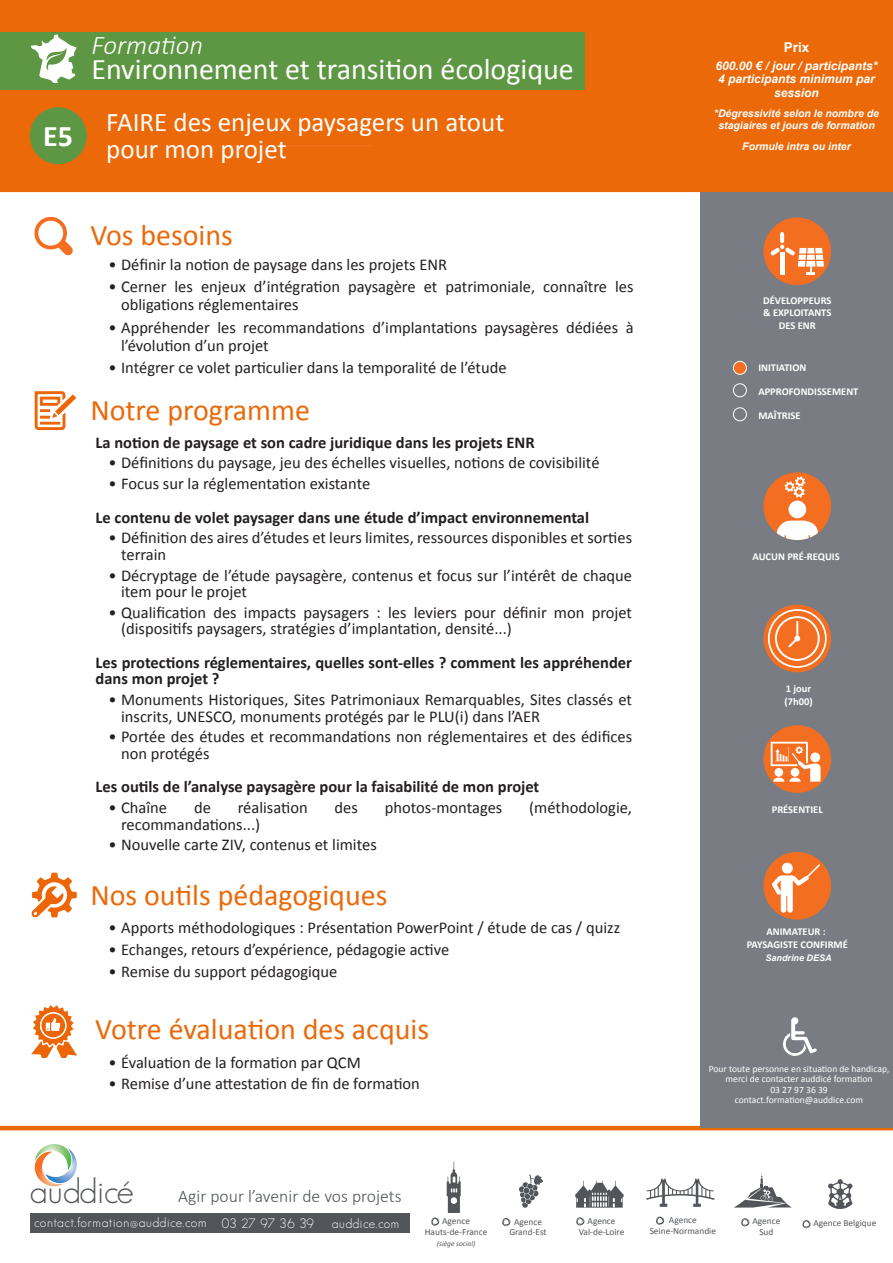
<style>
.page{position:relative;width:893px;height:1263px;background:#fff}
.page>*{position:absolute;margin:0;border:0;box-sizing:border-box;transform-origin:0 0}
.t1{font:300 34.95px "Geosans";color:#525559}
.t2{font:30px "Calibri";color:#eb6909}
.t3{font:30px "Calibri";color:#fff}
.t4{font:700 30px "Calibri";color:#fff}
.t5{font:27px/27px "Calibri";color:#fff}
.t6{font:italic 300 27px "Calibri";color:#fff}
.t7{font:300 17.7px "Calibri";color:#525559}
.t8{font:16.5px/16.5px "Calibri";color:#231f20}
.Décalage{font:700 16.5px/16.5px "Calibri";color:#231f20}
.t9{font:700 13.5px "Arial";color:#fff}
.t10{font:300 13.2px "Geosans";letter-spacing:.05em;color:#fff}
.t11{font:italic 700 12px/13.5px "Arial";color:#fff;text-align:center}
.t12{font:700 10.5px/12.6px "Calibri";color:#fff;text-align:center}
.t13{font:italic 700 10.5px/12px "Arial";color:#fff;text-align:center}
.t14{font:9.6px/10.5px "Calibri";color:#fff;text-align:center}
.t15{font:9.3px/10.6px "Calibri";color:#525559;text-align:center}
.t16{font:italic 700 9px "Arial";color:#fff}
.t17{font:italic 7.35px "Calibri";color:#525559}
</style>
<div class="page">
<div style="left:0;top:0;width:893px;height:192px;background:#eb6909"></div>
<hr style="left:0;top:1126px;width:893px;height:4px;background:#eb6909">
<svg style="left:34px;top:1144px;width:43px;height:43px"></svg>
<div style="left:30px;top:1213px;width:380px;height:19px;background:#525559"></div>
<svg style="left:431px;top:1217px;width:9px;height:9px"></svg>
<svg style="left:447px;top:1161px;width:14px;height:52px"></svg>
<svg style="left:646px;top:1179px;width:69px;height:28px"></svg>
<svg style="left:656px;top:1216px;width:9px;height:9px"></svg>
<svg style="left:502px;top:1218px;width:9px;height:9px"></svg>
<svg style="left:519px;top:1174px;width:24px;height:34px"></svg>
<svg style="left:576px;top:1217px;width:9px;height:9px"></svg>
<svg style="left:575px;top:1180px;width:49px;height:27px"></svg>
<svg style="left:741px;top:1218px;width:9px;height:9px"></svg>
<svg style="left:735px;top:1173px;width:56px;height:34px"></svg>
<svg style="left:802px;top:1220px;width:9px;height:9px"></svg>
<svg style="left:828px;top:1179px;width:25px;height:30px"></svg>
<div style="left:700px;top:192px;width:193px;height:935px;background:#797c82"></div>
<hr style="left:232px;top:146px;width:140px;height:1px;background:#f37024">
<div style="left:763px;top:472px;width:68px;height:68px;background:#f36e21;border-radius:50%"></div>
<svg style="left:777px;top:520px;width:41px;height:20px"></svg>
<div style="left:788px;top:501px;width:18px;height:17px;background:#fff;border-radius:50%"></div>
<svg style="left:784px;top:476px;width:21px;height:22px"></svg>
<div style="left:763px;top:725px;width:68px;height:68px;background:#f36e21;border-radius:50%"></div>
<svg style="left:771px;top:742px;width:49px;height:40px"></svg>
<div style="left:763px;top:852px;width:68px;height:68px;background:#f36e21;border-radius:50%"></div>
<svg style="left:772px;top:864px;width:48px;height:49px"></svg>
<svg style="left:763px;top:605px;width:68px;height:67px"></svg>
<svg style="left:775px;top:616px;width:45px;height:45px;background:#f5894b"></svg>
<div style="left:768px;top:609px;width:59px;height:59px;border:2px solid #fff;border-radius:50%"></div>
<div style="left:763px;top:217px;width:68px;height:68px;background:#f36e21;border-radius:50%"></div>
<svg style="left:770px;top:232px;width:54px;height:43px"></svg>
<div style="left:733px;top:361px;width:13px;height:13px;background:#f36e21;border-radius:50%"></div>
<div style="left:733px;top:361px;width:14px;height:14px;border:1px solid #fff;border-radius:50%"></div>
<div style="left:733px;top:383px;width:14px;height:14px;border:1px solid #fff;border-radius:50%"></div>
<div style="left:733px;top:407px;width:14px;height:14px;border:1px solid #fff;border-radius:50%"></div>
<svg style="left:783px;top:1017px;width:34px;height:39px"></svg>
<svg style="left:35px;top:391px;width:41px;height:40px"></svg>
<svg style="left:34px;top:216px;width:39px;height:39px"></svg>
<svg style="left:31px;top:873px;width:46px;height:44px"></svg>
<svg style="left:31px;top:1005px;width:46px;height:53px"></svg>
<div style="left:0;top:32px;width:584px;height:58px;background:#5e9743"></div>
<svg style="left:31px;top:35px;width:46px;height:48px"></svg>
<div style="left:30px;top:107px;width:57px;height:57px;background:#5e9743;border-radius:50%"></div>
<p class="t4" style="left:43px;top:117px;width:31px">E5</p>
<p class="t6" style="left:91px;top:28px;width:113px">Formation</p>
<p class="t3" style="left:91px;top:50px;width:484px">Environnement et transition écologique</p>
<p class="t5" style="left:106px;top:108px;width:400px">FAIRE des enjeux paysagers un atout pour mon projet</p>
<p class="t2" style="left:90px;top:216px;width:144px">Vos besoins</p>
<p class="t8" style="left:108px;top:256px;width:340px">• Définir la notion de paysage dans les projets ENR</p>
<p class="t8" style="left:121px;top:278px;width:514px;line-height:18px;text-indent:-13px">• Cerner les enjeux d’intégration paysagère et patrimoniale, connaître les obligations réglementaires</p>
<p class="t8" style="left:121px;top:318px;width:514px;line-height:18px;text-indent:-13px">• Appréhender les recommandations d’implantations paysagères dédiées à l’évolution d’un projet</p>
<p class="t8" style="left:108px;top:359px;width:400px">• Intégrer ce volet particulier dans la temporalité de l’étude</p>
<p class="t2" style="left:90px;top:391px;width:221px">Notre programme</p>
<p class="Décalage" style="left:96px;top:434px;width:441px">La notion de paysage et son cadre juridique dans les projets ENR</p>
<p class="t8" style="left:108px;top:455px;width:493px">• Définitions du paysage, jeu des échelles visuelles, notions de covisibilité</p>
<p class="t8" style="left:108px;top:475px;width:263px">• Focus sur la réglementation existante</p>
<p class="Décalage" style="left:96px;top:509px;width:495px">Le contenu de volet paysager dans une étude d’impact environnemental</p>
<p class="t8" style="left:121px;top:530px;width:512px;text-indent:-13px">• Définition des aires d’études et leurs limites, ressources disponibles et sorties terrain</p>
<p class="t8" style="left:121px;top:567px;width:512px;text-indent:-13px">• Décryptage de l’étude paysagère, contenus et focus sur l’intérêt de chaque item pour le projet</p>
<p class="t8" style="left:121px;top:604px;width:512px;text-indent:-13px">• Qualification des impacts paysagers : les leviers pour définir mon projet (dispositifs paysagers, stratégies d’implantation, densité...)</p>
<p class="Décalage" style="left:96px;top:654px;width:538px">Les protections réglementaires, quelles sont-elles ? comment les appréhender dans mon projet ?</p>
<p class="t8" style="left:121px;top:691px;width:512px;text-indent:-13px">• Monuments Historiques, Sites Patrimoniaux Remarquables, Sites classés et inscrits, UNESCO, monuments protégés par le PLU(i) dans l’AER</p>
<p class="t8" style="left:121px;top:729px;width:512px;text-indent:-13px">• Portée des études et recommandations non réglementaires et des édifices non protégés</p>
<p class="Décalage" style="left:96px;top:779px;width:445px">Les outils de l’analyse paysagère pour la faisabilité de mon projet</p>
<p class="t8" style="left:108px;top:799px;width:60px">• Chaîne</p>
<p class="t8" style="left:194px;top:799px;width:18px">de</p>
<p class="t8" style="left:238px;top:799px;width:71px">réalisation</p>
<p class="t8" style="left:335px;top:799px;width:25px">des</p>
<p class="t8" style="left:385px;top:799px;width:119px">photos-montages</p>
<p class="t8" style="left:529px;top:799px;width:104px">(méthodologie,</p>
<p class="t8" style="left:121px;top:816px;width:141px">recommandations...)</p>
<p class="t8" style="left:108px;top:837px;width:270px">• Nouvelle carte ZIV, contenus et limites</p>
<p class="t2" style="left:90px;top:876px;width:299px">Nos outils pédagogiques</p>
<p class="t8" style="left:108px;top:919px;width:513px">• Apports méthodologiques : Présentation PowerPoint / étude de cas / quizz</p>
<p class="t8" style="left:108px;top:941px;width:342px">• Echanges, retours d’expérience, pédagogie active</p>
<p class="t8" style="left:108px;top:963px;width:231px">• Remise du support pédagogique</p>
<p class="t2" style="left:95px;top:1010px;width:335px">Votre évaluation des acquis</p>
<p class="t8" style="left:108px;top:1054px;width:254px">• Évaluation de la formation par QCM</p>
<p class="t8" style="left:108px;top:1075px;width:313px">• Remise d’une attestation de fin de formation</p>
<p class="t9" style="left:784px;top:38px;width:27px">Prix</p>
<p class="t11" style="left:715px;top:59px;width:164px">600.00 € / jour / participants*</p>
<p class="t11" style="left:718px;top:73px;width:158px">4 participants minimum par session</p>
<p class="t13" style="left:714px;top:108px;width:167px">*Dégressivité selon le nombre de stagiaires et jours de formation</p>
<p class="t13" style="left:742px;top:140px;width:110px">Formule intra ou inter</p>
<p class="t12" style="left:763px;top:294px;width:70px">DÉVELOPPEURS &amp; EXPLOITANTS<br>DES ENR</p>
<p class="t12" style="left:758px;top:361px;width:50px">INITIATION</p>
<p class="t12" style="left:758px;top:385px;width:102px">APPROFONDISSEMENT</p>
<p class="t12" style="left:758px;top:409px;width:44px">MAÎTRISE</p>
<p class="t12" style="left:753px;top:551px;width:89px">AUCUN PRÉ-REQUIS</p>
<p class="t12" style="left:784px;top:682px;width:30px;text-align:left">1 jour (7h00)</p>
<p class="t12" style="left:772px;top:803px;width:53px">PRÉSENTIEL</p>
<p class="t12" style="left:747px;top:925px;width:103px">ANIMATEUR :<br>PAYSAGISTE CONFIRMÉ</p>
<p class="t16" style="left:765px;top:952px;width:68px">Sandrine DESA</p>
<p class="t14" style="left:709px;top:1063px;width:182px">Pour toute personne en situation de handicap, merci de contacter auddicé formation<br>03 27 97 36 39 contact.formation@auddice.com</p>
<h1 class="t1" style="left:30px;top:1171px;width:106px">auddicé</h1>
<p class="t10" style="left:34px;top:1215px;width:281px">contact.formation@auddice.com 03 27 97 36 39</p>
<p class="t10" style="left:332px;top:1216px;width:69px">auddice.com</p>
<p class="t7" style="left:178px;top:1185px;width:225px">Agir pour l’avenir de vos projets</p>
<p class="t15" style="left:425px;top:1216px;width:64px">Agence<br>Hauts-de-France</p>
<p class="t17" style="left:437px;top:1238px;width:40px">(siège social)</p>
<p class="t15" style="left:650px;top:1215px;width:68px">Agence<br>Seine-Normandie</p>
<p class="t15" style="left:509px;top:1216px;width:39px">Agence<br>Grand-Est</p>
<p class="t15" style="left:579px;top:1216px;width:47px">Agence<br>Val-de-Loire</p>
<p class="t15" style="left:752px;top:1216px;width:29px">Agence<br>Sud</p>
<p class="t15" style="left:813px;top:1218px;width:64px">Agence Belgique</p>
</div>
